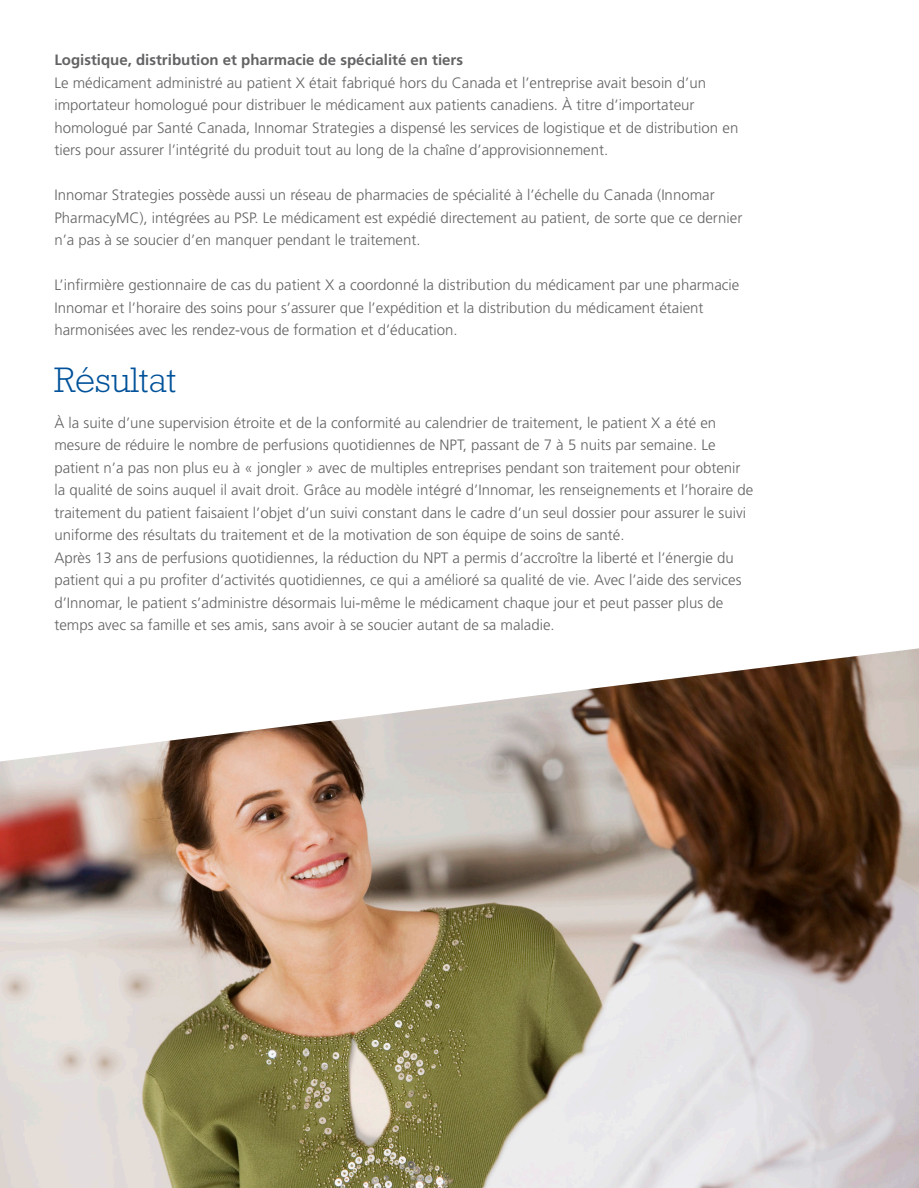
<style>
.page{position:relative;width:919px;height:1188px;background:#fff}
.page>*{position:absolute;margin:0;border:0;box-sizing:border-box;transform-origin:0 0}
.Heading{font:300 36px "Rockwell Std";color:#01529a}
.Body_Text{font:300 15px/22.5px "Frutiger LT Std";color:#636366}
.Body_Text-2{font:700 15px "Frutiger LT Std";color:#636366}
</style>
<div class="page">
<img style="left:0;top:763px;width:918px;height:425px">
<svg style="left:0;top:648px;width:918px;height:115px"></svg>
<p class="Body_Text-2" style="left:54px;top:51px;width:410px">Logistique, distribution et pharmacie de spécialité en tiers</p>
<p class="Body_Text" style="left:54px;top:72px;width:685px">Le médicament administré au patient X était fabriqué hors du Canada et l’entreprise avait besoin d’un importateur homologué pour distribuer le médicament aux patients canadiens. À titre d’importateur homologué par Santé Canada, Innomar Strategies a dispensé les services de logistique et de distribution en tiers pour assurer l’intégrité du produit tout au long de la chaîne d’approvisionnement.</p>
<p class="Body_Text" style="left:54px;top:184px;width:689px">Innomar Strategies possède aussi un réseau de pharmacies de spécialité à l’échelle du Canada (Innomar<br>PharmacyMC), intégrées au PSP. Le médicament est expédié directement au patient, de sorte que ce dernier n’a pas à se soucier d’en manquer pendant le traitement.</p>
<p class="Body_Text" style="left:54px;top:274px;width:686px">L’infirmière gestionnaire de cas du patient X a coordonné la distribution du médicament par une pharmacie<br>Innomar et l’horaire des soins pour s’assurer que l’expédition et la distribution du médicament étaient harmonisées avec les rendez-vous de formation et d’éducation.</p>
<p class="Heading" style="left:54px;top:359px;width:123px">Résultat</p>
<p class="Body_Text" style="left:54px;top:412px;width:700px">À la suite d’une supervision étroite et de la conformité au calendrier de traitement, le patient X a été en mesure de réduire le nombre de perfusions quotidiennes de NPT, passant de 7 à 5 nuits par semaine. Le patient n’a pas non plus eu à « jongler » avec de multiples entreprises pendant son traitement pour obtenir la qualité de soins auquel il avait droit. Grâce au modèle intégré d’Innomar, les renseignements et l’horaire de traitement du patient faisaient l’objet d’un suivi constant dans le cadre d’un seul dossier pour assurer le suivi uniforme des résultats du traitement et de la motivation de son équipe de soins de santé.</p>
<p class="Body_Text" style="left:54px;top:547px;width:688px">Après 13 ans de perfusions quotidiennes, la réduction du NPT a permis d’accroître la liberté et l’énergie du patient qui a pu profiter d’activités quotidiennes, ce qui a amélioré sa qualité de vie. Avec l’aide des services d’Innomar, le patient s’administre désormais lui-même le médicament chaque jour et peut passer plus de temps avec sa famille et ses amis, sans avoir à se soucier autant de sa maladie.</p>
</div>
